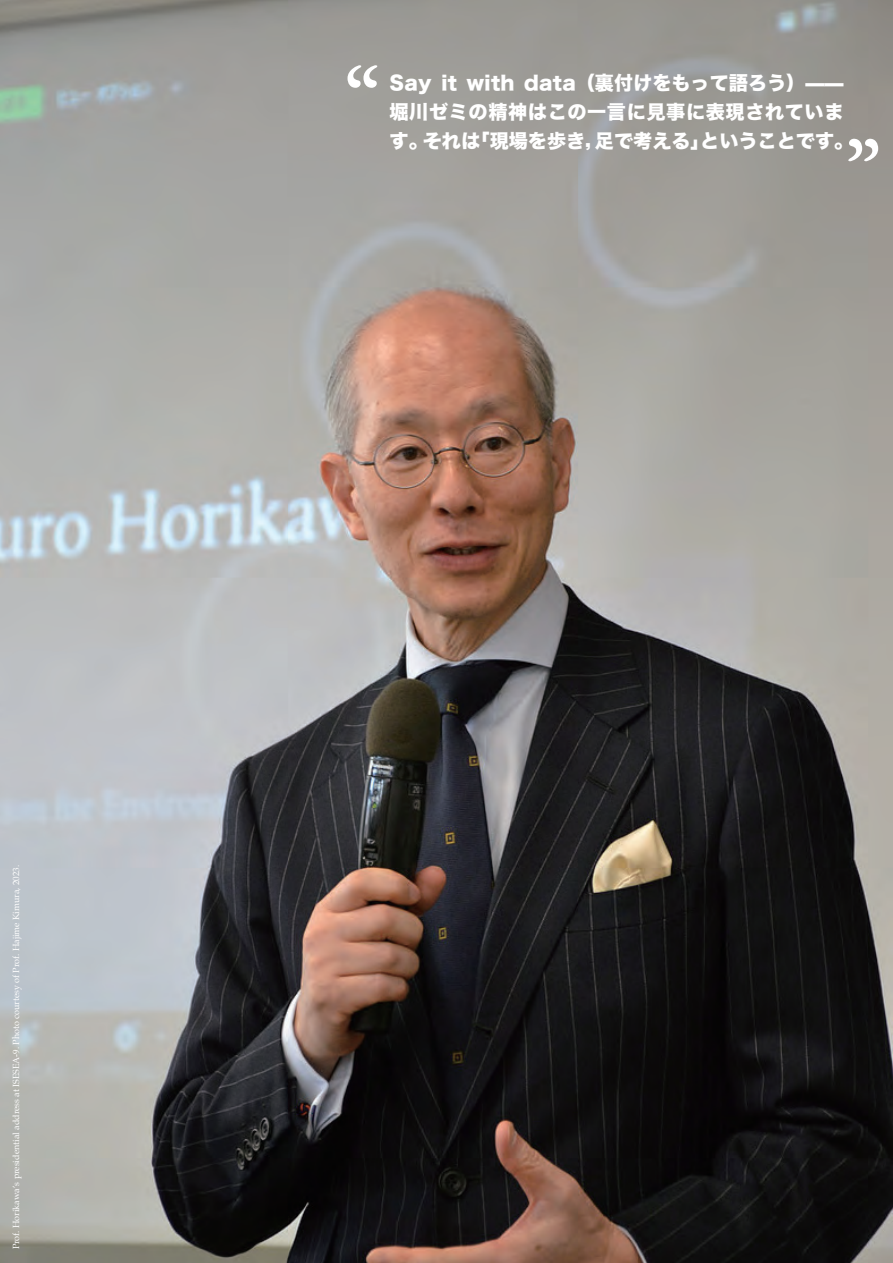
<style>
.page{position:relative;width:893px;height:1263px;background:#fff}
.page>*{position:absolute;margin:0;border:0;box-sizing:border-box;transform-origin:0 0}
.t1{font:106.35px "Garamond Premr Pro";color:#fff}
.t2{font:19.2px/28.7px "Hira Kaku Std W8";letter-spacing:.035em;color:#fff}
.t3{font:19.2px "Hira Kaku Std W8";letter-spacing:.015em;color:#fff}
.t4{font:9px "Palatino";color:#fff}
</style>
<div class="page">
<img style="left:0;top:0;width:893px;height:1263px">
<p class="t4" style="left:9px;top:1249px;width:386px;rotate:-90deg">Prof. Horikawa’s presidential address at ISESEA-9. Photo courtesy of Prof. Hajime Kimura, 2023.</p>
<h1 class="t1" style="left:343px;top:41px;width:41px">“</h1>
<h2 class="t2" style="left:390px;top:69px;width:456px">Say it with data（裏付けをもって語ろう）——堀川ゼミの精神はこの一言に見事に表現されていま</h2>
<h2 class="t3" style="left:390px;top:130px;width:465px">す。それは「現場を歩き，足で考える」ということです。</h2>
<h1 class="t1" style="left:844px;top:114px;width:41px">”</h1>
</div>
